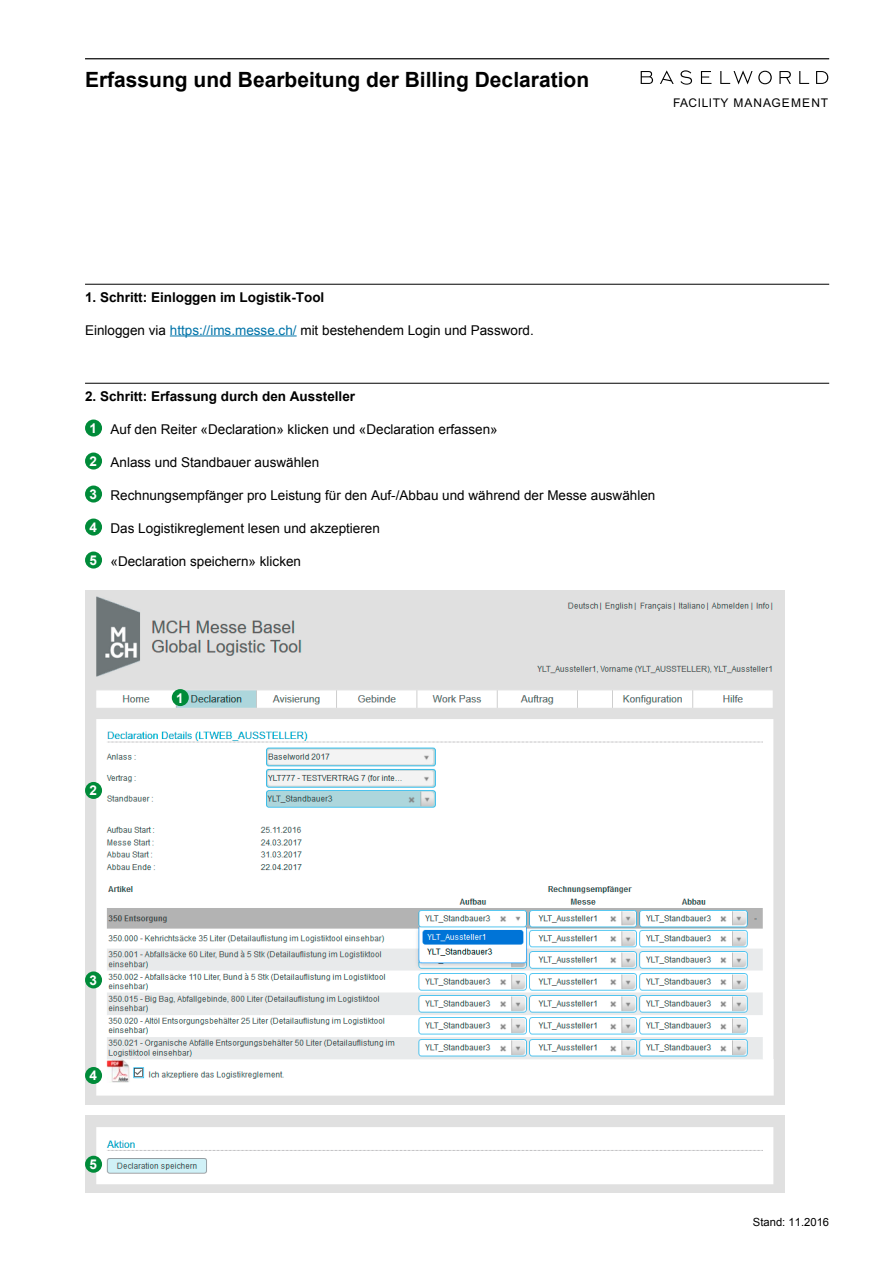
<style>
.page{position:relative;width:893px;height:1263px;background:#fff}
.page>*{position:absolute;margin:0;border:0;box-sizing:border-box;transform-origin:0 0}
.t1{font:700 21px "Arial";color:#000}
.t2{font:13.5px "Arial";color:#000}
.t3{font:700 13.5px "Arial";color:#000}
.t4{font:700 13.5px "Arial";color:#fff}
.t5{font:12px "Arial";letter-spacing:.07em;color:#000}
.t6{font:11.25px "Arial";color:#000}
.s1{color:#0074a9}
.s2{font-weight:700;color:#fff}
</style>
<div class="page">
<img style="left:85px;top:591px;width:699px;height:513px">
<hr style="left:85px;top:58px;width:744px;height:1px;background:#000">
<hr style="left:85px;top:284px;width:744px;height:1px;background:#000">
<hr style="left:170px;top:335px;width:127px;height:1px;background:#0074a9">
<hr style="left:85px;top:383px;width:744px;height:1px;background:#000">
<div style="left:85px;top:419px;width:17px;height:17px;background:#008b39;border-radius:50%"></div>
<div style="left:85px;top:452px;width:17px;height:17px;background:#008b39;border-radius:50%"></div>
<div style="left:85px;top:485px;width:17px;height:17px;background:#008b39;border-radius:50%"></div>
<div style="left:85px;top:518px;width:17px;height:17px;background:#008b39;border-radius:50%"></div>
<div style="left:85px;top:551px;width:17px;height:17px;background:#008b39;border-radius:50%"></div>
<div style="left:85px;top:782px;width:17px;height:17px;background:#008b39;border-radius:50%"></div>
<div style="left:85px;top:971px;width:17px;height:17px;background:#008b39;border-radius:50%"></div>
<div style="left:172px;top:689px;width:17px;height:17px;background:#008b39;border-radius:50%"></div>
<img style="left:85px;top:1116px;width:699px;height:77px">
<div style="left:85px;top:1156px;width:17px;height:17px;background:#008b39;border-radius:50%"></div>
<div style="left:85px;top:1067px;width:17px;height:17px;background:#008b39;border-radius:50%"></div>
<svg style="left:641px;top:71px;width:12px;height:13px"></svg>
<svg style="left:660px;top:70px;width:14px;height:14px"></svg>
<svg style="left:680px;top:70px;width:12px;height:15px"></svg>
<svg style="left:701px;top:71px;width:10px;height:13px"></svg>
<svg style="left:720px;top:70px;width:32px;height:15px"></svg>
<svg style="left:758px;top:71px;width:14px;height:13px"></svg>
<svg style="left:779px;top:71px;width:12px;height:13px"></svg>
<svg style="left:799px;top:71px;width:10px;height:13px"></svg>
<svg style="left:816px;top:71px;width:12px;height:13px"></svg>
<h1 class="t1" style="left:85px;top:66px;width:506px">Erfassung und Bearbeitung der Billing Declaration</h1>
<p class="t5" style="left:673px;top:95px;width:157px">FACILITY MANAGEMENT</p>
<p class="t3" style="left:85px;top:288px;width:241px">1. Schritt: Einloggen im Logistik-Tool</p>
<p class="t2" style="left:85px;top:321px;width:450px">Einloggen via <span class="s1">https://ims.messe.ch/</span> mit bestehendem Login und Password.</p>
<p class="t3" style="left:85px;top:387px;width:272px">2. Schritt: Erfassung durch den Aussteller</p>
<p class="t2" style="left:90px;top:420px;width:410px"><span class="s2">1</span> Auf den Reiter «Declaration» klicken und «Declaration erfassen»</p>
<p class="t2" style="left:90px;top:453px;width:231px"><span class="s2">2</span> Anlass und Standbauer auswählen</p>
<p class="t2" style="left:90px;top:486px;width:567px"><span class="s2">3</span> Rechnungsempfänger pro Leistung für den Auf-/Abbau und während der Messe auswählen</p>
<p class="t2" style="left:90px;top:519px;width:292px"><span class="s2">4</span> Das Logistikreglement lesen und akzeptieren</p>
<p class="t2" style="left:90px;top:552px;width:213px"><span class="s2">5</span> «Declaration speichern» klicken</p>
<p class="t4" style="left:90px;top:782px;width:9px">2</p>
<p class="t4" style="left:90px;top:971px;width:9px">3</p>
<p class="t4" style="left:90px;top:1067px;width:9px">4</p>
<p class="t4" style="left:90px;top:1155px;width:9px">5</p>
<p class="t4" style="left:176px;top:689px;width:9px">1</p>
<p class="t6" style="left:753px;top:1214px;width:78px">Stand: 11.2016</p>
</div>
